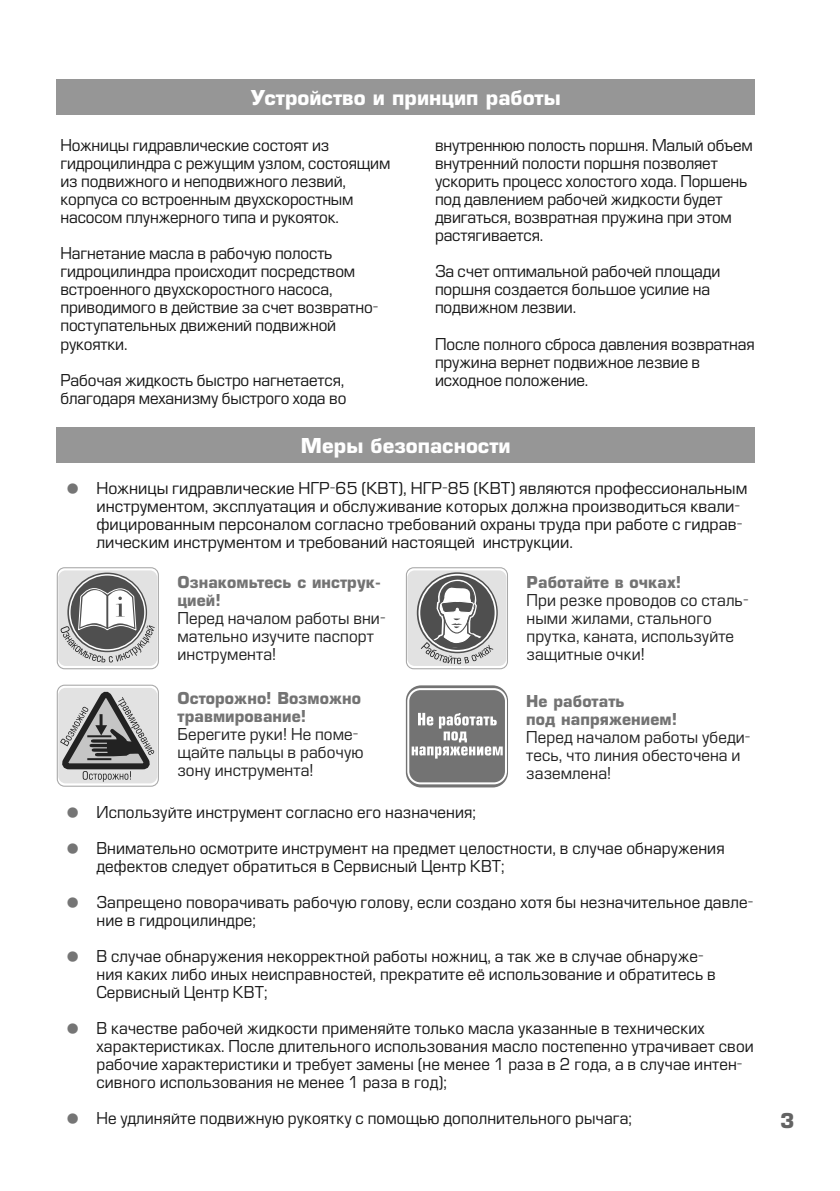
<style>
.page{position:relative;width:840px;height:1191px;background:#fff}
.page>*{position:absolute;margin:0;border:0;box-sizing:border-box;transform-origin:0 0}
.t1{font:700 20px "Europe";color:#fff}
.t2{font:700 20px "Europe";color:#636363}
.t3{font:16px/18px "Europe";color:#181818}
.t4{font:16px/18px "Europe";letter-spacing:.005em;color:#222}
.t5{font:700 16px/18px "Europe";letter-spacing:.005em;color:#737373}
.s1{font-size:48px;color:#757575}
</style>
<div class="page">
<div style="left:57px;top:79px;width:697px;height:36px;background:#969696"></div>
<div style="left:57px;top:428px;width:697px;height:35px;background:#969696"></div>
<div style="left:58px;top:688px;width:99px;height:95px;background:#e2e2e2;border-radius:7px"></div>
<div style="left:57px;top:684px;width:102px;height:102px;border:1px solid #a8a8a8;border-radius:7px"></div>
<svg style="left:60px;top:686px;width:96px;height:96px"></svg>
<div style="left:58px;top:570px;width:99px;height:96px;background:#e2e2e2;border-radius:7px"></div>
<div style="left:57px;top:567px;width:102px;height:102px;border:1px solid #a8a8a8;border-radius:7px"></div>
<svg style="left:67px;top:572px;width:80px;height:80px"></svg>
<svg style="left:60px;top:587px;width:95px;height:75px"></svg>
<div style="left:407px;top:570px;width:99px;height:96px;background:#e2e2e2;border-radius:7px"></div>
<div style="left:405px;top:567px;width:102px;height:102px;border:1px solid #a8a8a8;border-radius:7px"></div>
<svg style="left:418px;top:574px;width:78px;height:90px"></svg>
<div style="left:405px;top:685px;width:102px;height:102px;background:#737373;border-radius:15px"></div>
<svg style="left:411px;top:713px;width:91px;height:45px"></svg>
<div style="left:407px;top:688px;width:99px;height:96px;border:2px solid #fff;border-radius:12px"></div>
<p class="t1" style="left:251px;top:86px;width:311px">Устройство и принцип работы</p>
<p class="t3" style="left:435px;top:137px;width:319px">внутреннюю полость поршня. Малый объем внутренний полости поршня позволяет ускорить процесс холостого хода. Поршень под давлением рабочей жидкости будет двигаться, возвратная пружина при этом растягивается.</p>
<p class="t3" style="left:435px;top:263px;width:287px">За счет оптимальной рабочей площади поршня создается большое усилие на подвижном лезвии.</p>
<p class="t3" style="left:435px;top:335px;width:321px">После полного сброса давления возвратная пружина вернет подвижное лезвие в исходное положение.</p>
<p class="t3" style="left:60px;top:137px;width:331px">Ножницы гидравлические состоят из гидроцилиндра с режущим узлом, состоящим из подвижного и неподвижного лезвий, корпуса со встроенным двухскоростным насосом плунжерного типа и рукояток.</p>
<p class="t3" style="left:60px;top:245px;width:319px">Нагнетание масла в рабочую полость гидроцилиндра происходит посредством встроенного двухскоростного насоса, приводимого в действие за счет возвратно&shy;поступательных движений подвижной рукоятки.</p>
<p class="t3" style="left:60px;top:371px;width:287px">Рабочая жидкость быстро нагнетается, благодаря механизму быстрого хода во</p>
<p class="t1" style="left:301px;top:434px;width:211px">Меры безопасности</p>
<p class="t3" style="left:96px;top:479px;width:652px;text-indent:-40px"><span class="s1">•</span> Ножницы гидравлические НГР-65 (КВТ), НГР-85 (КВТ) являются профессиональным инструментом, эксплуатация и обслуживание которых должна производиться квали&shy;фицированным персоналом согласно требований охраны труда при работе с гидрав&shy;лическим инструментом и требований настоящей инструкции.</p>
<p class="t5" style="left:177px;top:573px;width:205px">Ознакомьтесь с инструк&shy;цией!</p>
<p class="t4" style="left:177px;top:609px;width:209px">Перед началом работы вни&shy;мательно изучите паспорт инструмента!</p>
<p class="t5" style="left:177px;top:688px;width:185px">Осторожно! Возможно травмирование!</p>
<p class="t4" style="left:177px;top:725px;width:187px">Берегите руки! Не поме&shy;щайте пальцы в рабочую зону инструмента!</p>
<p class="t5" style="left:526px;top:573px;width:156px">Работайте в очках!</p>
<p class="t4" style="left:526px;top:591px;width:223px">При резке проводов со сталь&shy;ными жилами, стального прутка, каната, используйте защитные очки!</p>
<p class="t5" style="left:526px;top:692px;width:152px">Не работать<br>под напряжением!</p>
<p class="t4" style="left:526px;top:728px;width:225px">Перед началом работы убеди&shy;тесь, что линия обесточена и заземлена!</p>
<p class="t3" style="left:57px;top:803px;width:420px"><span class="s1">•</span> Используйте инструмент согласно его назначения;</p>
<p class="t3" style="left:96px;top:839px;width:629px;text-indent:-40px"><span class="s1">•</span> Внимательно осмотрите инструмент на предмет целостности, в случае обнаружения дефектов следует обратиться в Сервисный Центр КВТ;</p>
<p class="t3" style="left:96px;top:893px;width:658px;text-indent:-40px"><span class="s1">•</span> Запрещено поворачивать рабочую голову, если создано хотя бы незначительное давле&shy;ние в гидроцилиндре;</p>
<p class="t3" style="left:96px;top:947px;width:620px;text-indent:-40px"><span class="s1">•</span> В случае обнаружения некорректной работы ножниц, а так же в случае обнаруже&shy;ния каких либо иных неисправностей, прекратите её использование и обратитесь в<br>Сервисный Центр КВТ;</p>
<p class="t3" style="left:96px;top:1019px;width:658px;text-indent:-40px"><span class="s1">•</span> В качестве рабочей жидкости применяйте только масла указанные в технических характеристиках. После длительного использования масло постепенно утрачивает свои рабочие характеристики и требует замены (не менее 1 раза в 2 года, а в случае интен&shy;сивного использования не менее 1 раза в год);</p>
<p class="t3" style="left:57px;top:1109px;width:576px"><span class="s1">•</span> Не удлиняйте подвижную рукоятку с помощью дополнительного рычага;</p>
<p class="t2" style="left:779px;top:1108px;width:16px">3</p>
</div>
